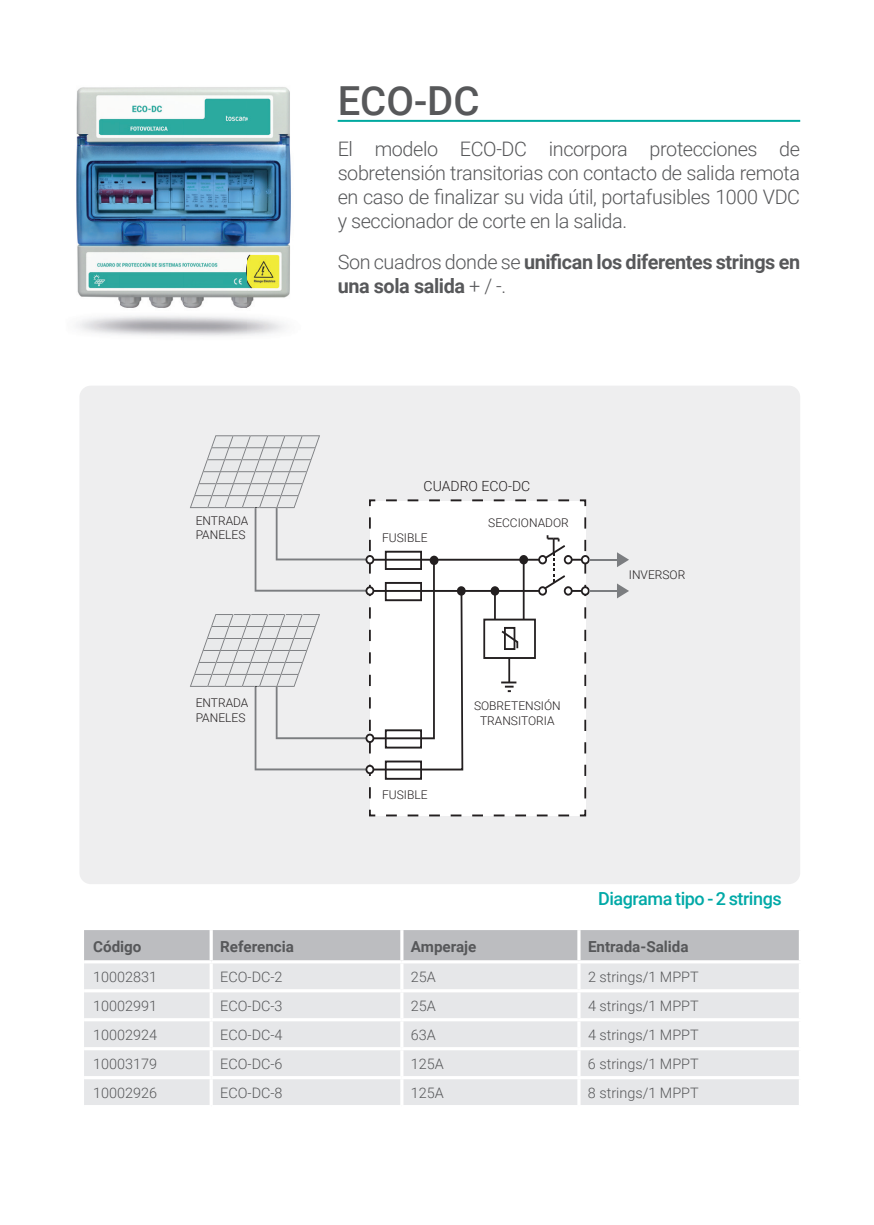
<style>
.page{position:relative;width:874px;height:1225px;background:#fff}
.page>*{position:absolute;margin:0;border:0;box-sizing:border-box;transform-origin:0 0}
.t1{font:500 40px "Roboto";color:#57585a}
.t2{font:300 20px/24px "Roboto";letter-spacing:-.02em;color:#57585a;text-align:justify}
.t3{font:700 20px/24px "Roboto";letter-spacing:-.02em;color:#57585a}
.t4{font:500 18px "Roboto";letter-spacing:-.025em;color:#00a9a7}
.t5{font:700 15.2px "Roboto";color:#57585a}
.t6{font:300 14.4px "Roboto";color:#57585a}
.t7{font:300 14px "Roboto";color:#231f20}
.t8{font:300 12px/14.4px "Roboto";color:#231f20}
.s1{font-weight:300}
</style>
<div class="page">
<div style="left:79px;top:386px;width:720px;height:498px;background:#eeeeef;border-radius:11px"></div>
<hr style="left:337px;top:120px;width:462px;height:2px;background:#00a9a0">
<img style="left:76px;top:87px;width:215px;height:249px">
<div style="left:84px;top:930px;width:714px;height:30px;background:#bcbdc0"></div>
<div style="left:84px;top:963px;width:714px;height:142px;background:#e6e7e9"></div>
<svg style="left:209px;top:930px;width:4px;height:30px"></svg>
<hr style="left:400px;top:930px;width:3px;height:30px;background:#fff">
<hr style="left:577px;top:930px;width:3px;height:30px;background:#fff">
<hr style="left:209px;top:963px;width:4px;height:26px;background:#fff">
<hr style="left:400px;top:963px;width:3px;height:26px;background:#fff">
<hr style="left:577px;top:963px;width:3px;height:26px;background:#fff">
<hr style="left:84px;top:989px;width:127px;height:3px;background:#fff">
<hr style="left:211px;top:989px;width:190px;height:3px;background:#fff">
<hr style="left:209px;top:992px;width:4px;height:26px;background:#fff">
<hr style="left:401px;top:989px;width:177px;height:3px;background:#fff">
<hr style="left:400px;top:992px;width:3px;height:26px;background:#fff">
<hr style="left:578px;top:989px;width:223px;height:3px;background:#fff">
<hr style="left:577px;top:992px;width:3px;height:26px;background:#fff">
<hr style="left:84px;top:1018px;width:127px;height:3px;background:#fff">
<hr style="left:211px;top:1018px;width:190px;height:3px;background:#fff">
<hr style="left:209px;top:1021px;width:4px;height:26px;background:#fff">
<hr style="left:401px;top:1018px;width:177px;height:3px;background:#fff">
<hr style="left:400px;top:1021px;width:3px;height:26px;background:#fff">
<hr style="left:578px;top:1018px;width:223px;height:3px;background:#fff">
<hr style="left:577px;top:1021px;width:3px;height:26px;background:#fff">
<hr style="left:84px;top:1047px;width:127px;height:3px;background:#fff">
<hr style="left:211px;top:1047px;width:190px;height:3px;background:#fff">
<hr style="left:209px;top:1050px;width:4px;height:26px;background:#fff">
<hr style="left:401px;top:1047px;width:177px;height:3px;background:#fff">
<hr style="left:400px;top:1050px;width:3px;height:26px;background:#fff">
<hr style="left:578px;top:1047px;width:223px;height:3px;background:#fff">
<hr style="left:577px;top:1050px;width:3px;height:26px;background:#fff">
<hr style="left:84px;top:1076px;width:127px;height:3px;background:#fff">
<hr style="left:211px;top:1076px;width:190px;height:3px;background:#fff">
<hr style="left:209px;top:1079px;width:4px;height:26px;background:#fff">
<hr style="left:401px;top:1076px;width:177px;height:3px;background:#fff">
<hr style="left:400px;top:1079px;width:3px;height:26px;background:#fff">
<hr style="left:578px;top:1076px;width:223px;height:3px;background:#fff">
<hr style="left:577px;top:1079px;width:3px;height:26px;background:#fff">
<svg style="left:190px;top:435px;width:399px;height:382px"></svg>
<hr style="left:589px;top:559px;width:27px;height:2px;background:#7b7d80">
<svg style="left:616px;top:552px;width:12px;height:15px"></svg>
<hr style="left:589px;top:590px;width:27px;height:2px;background:#7b7d80">
<svg style="left:616px;top:583px;width:12px;height:15px"></svg>
<h1 class="t1" style="left:337px;top:73px;width:143px">ECO-DC</h1>
<h2 class="t2" style="left:337px;top:136px;width:464px">El modelo ECO-DC incorpora protecciones de sobretensión transitorias con contacto de salida remota en caso de finalizar su vida útil, portafusibles 1000 VDC y seccionador de corte en la salida.</h2>
<h2 class="t3" style="left:337px;top:249px;width:464px"><span class="s1">Son cuadros donde se</span> unifican los diferentes strings en una sola salida <span class="s1">+ / -.</span></h2>
<p class="t8" style="left:196px;top:513px;width:54px">ENTRADA<br>PANELES</p>
<p class="t8" style="left:196px;top:695px;width:54px">ENTRADA<br>PANELES</p>
<p class="t7" style="left:423px;top:476px;width:108px">CUADRO ECO-DC</p>
<p class="t8" style="left:382px;top:530px;width:47px">FUSIBLE</p>
<p class="t8" style="left:488px;top:515px;width:82px">SECCIONADOR</p>
<p class="t8" style="left:628px;top:567px;width:58px">INVERSOR</p>
<p class="t8" style="left:382px;top:787px;width:47px">FUSIBLE</p>
<p class="t8" style="left:474px;top:698px;width:88px;text-align:center">SOBRETENSIÓN<br>TRANSITORIA</p>
<p class="t4" style="left:597px;top:885px;width:185px">Diagrama tipo - 2 strings</p>
<p class="t5" style="left:93px;top:935px;width:50px">Código</p>
<p class="t5" style="left:220px;top:935px;width:75px">Referencia</p>
<p class="t5" style="left:411px;top:935px;width:67px">Amperaje</p>
<p class="t5" style="left:587px;top:935px;width:102px">Entrada-Salida</p>
<p class="t6" style="left:93px;top:966px;width:65px">10002831</p>
<p class="t6" style="left:220px;top:966px;width:64px">ECO-DC-2</p>
<p class="t6" style="left:411px;top:966px;width:26px">25A</p>
<p class="t6" style="left:587px;top:966px;width:112px">2 strings/1 MPPT</p>
<p class="t6" style="left:93px;top:995px;width:65px">10002991</p>
<p class="t6" style="left:220px;top:995px;width:64px">ECO-DC-3</p>
<p class="t6" style="left:411px;top:995px;width:26px">25A</p>
<p class="t6" style="left:587px;top:995px;width:112px">4 strings/1 MPPT</p>
<p class="t6" style="left:93px;top:1024px;width:65px">10002924</p>
<p class="t6" style="left:220px;top:1024px;width:64px">ECO-DC-4</p>
<p class="t6" style="left:411px;top:1024px;width:26px">63A</p>
<p class="t6" style="left:587px;top:1024px;width:112px">4 strings/1 MPPT</p>
<p class="t6" style="left:93px;top:1053px;width:65px">10003179</p>
<p class="t6" style="left:220px;top:1053px;width:64px">ECO-DC-6</p>
<p class="t6" style="left:410px;top:1053px;width:34px">125A</p>
<p class="t6" style="left:587px;top:1053px;width:112px">6 strings/1 MPPT</p>
<p class="t6" style="left:93px;top:1082px;width:65px">10002926</p>
<p class="t6" style="left:220px;top:1082px;width:64px">ECO-DC-8</p>
<p class="t6" style="left:410px;top:1082px;width:34px">125A</p>
<p class="t6" style="left:587px;top:1082px;width:112px">8 strings/1 MPPT</p>
</div>
